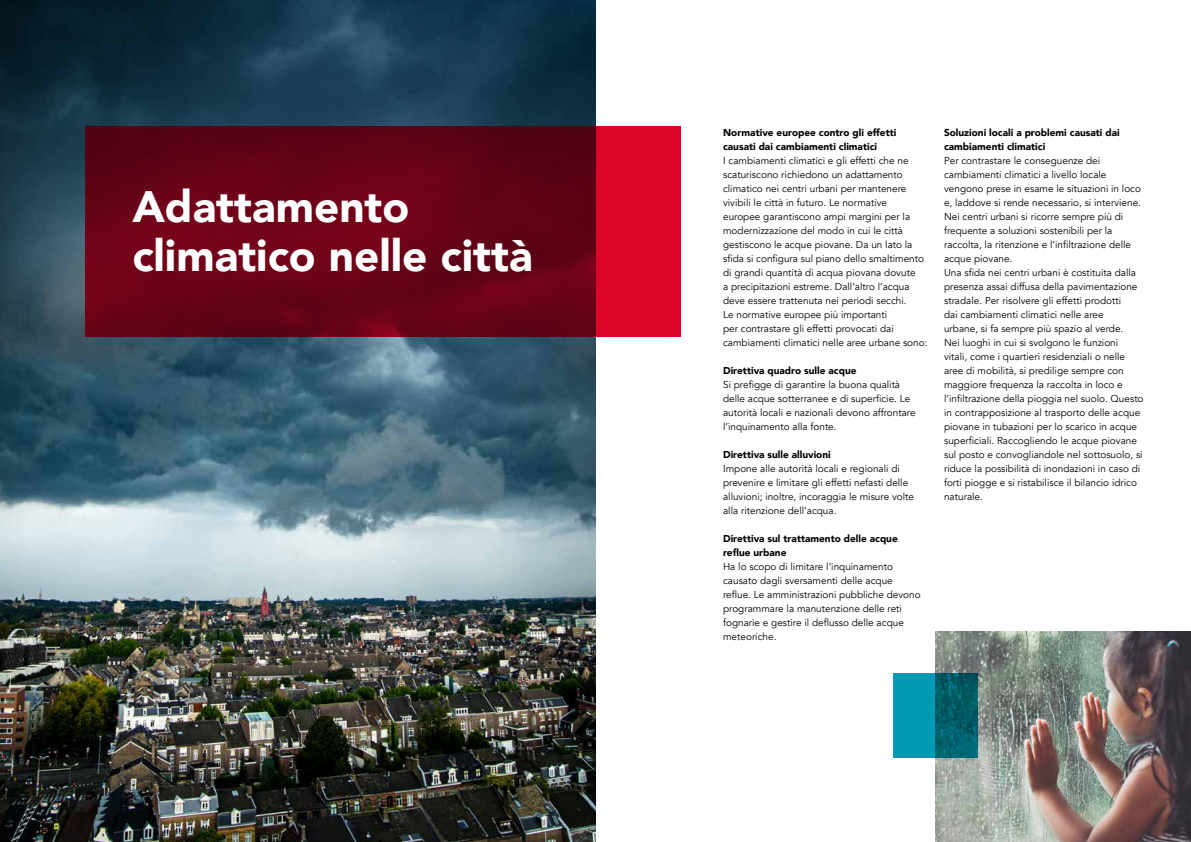
<style>
.page{position:relative;width:1191px;height:842px;background:#fff}
.page>*{position:absolute;margin:0;border:0;box-sizing:border-box;transform-origin:0 0}
.t1{font:900 44px/49px "Avenir";color:#fff}
.t2{font:10px/14px "Avenir";color:#000}
.t3{font:900 10px/14px "Avenir";color:#000}
</style>
<div class="page">
<img style="left:0;top:0;width:595px;height:842px">
<svg style="left:85px;top:127px;width:595px;height:210px;background:#750318"></svg>
<img style="left:935px;top:631px;width:256px;height:211px">
<svg style="left:893px;top:674px;width:84px;height:84px;background:#007b8d"></svg>
<h1 class="t1" style="left:132px;top:181px;width:402px">Adattamento climatico nelle città</h1>
<p class="t3" style="left:723px;top:126px;width:175px">Normative europee contro gli effetti causati dai cambiamenti climatici</p>
<p class="t2" style="left:723px;top:154px;width:206px">I cambiamenti climatici e gli effetti che ne scaturiscono richiedono un adattamento climatico nei centri urbani per mantenere vivibili le città in futuro. Le normative<br>europee garantiscono ampi margini per la modernizzazione del modo in cui le città gestiscono le acque piovane. Da un lato la sfida si configura sul piano dello smaltimento di grandi quantità di acqua piovana dovute<br>a precipitazioni estreme. Dall’altro l’acqua deve essere trattenuta nei periodi secchi.<br>Le normative europee più importanti<br>per contrastare gli effetti provocati dai cambiamenti climatici nelle aree urbane sono:</p>
<p class="t3" style="left:723px;top:364px;width:135px">Direttiva quadro sulle acque</p>
<p class="t2" style="left:723px;top:378px;width:194px">Si prefigge di garantire la buona qualità delle acque sotterranee e di superficie. Le autorità locali e nazionali devono affrontare l’inquinamento alla fonte.</p>
<p class="t3" style="left:723px;top:448px;width:109px">Direttiva sulle alluvioni</p>
<p class="t2" style="left:723px;top:462px;width:192px">Impone alle autorità locali e regionali di prevenire e limitare gli effetti nefasti delle alluvioni; inoltre, incoraggia le misure volte alla ritenzione dell’acqua.</p>
<p class="t3" style="left:723px;top:532px;width:176px">Direttiva sul trattamento delle acque reflue urbane</p>
<p class="t2" style="left:723px;top:560px;width:199px">Ha lo scopo di limitare l’inquinamento causato dagli sversamenti delle acque reflue. Le amministrazioni pubbliche devono programmare la manutenzione delle reti fognarie e gestire il deflusso delle acque meteoriche.</p>
<p class="t3" style="left:944px;top:126px;width:177px">Soluzioni locali a problemi causati dai cambiamenti climatici</p>
<p class="t2" style="left:944px;top:154px;width:201px">Per contrastare le conseguenze dei cambiamenti climatici a livello locale vengono prese in esame le situazioni in loco e, laddove si rende necessario, si interviene.<br>Nei centri urbani si ricorre sempre più di frequente a soluzioni sostenibili per la raccolta, la ritenzione e l’infiltrazione delle acque piovane.<br>Una sfida nei centri urbani è costituita dalla presenza assai diffusa della pavimentazione stradale. Per risolvere gli effetti prodotti<br>dai cambiamenti climatici nelle aree<br>urbane, si fa sempre più spazio al verde.<br>Nei luoghi in cui si svolgono le funzioni vitali, come i quartieri residenziali o nelle aree di mobilità, si predilige sempre con maggiore frequenza la raccolta in loco e l’infiltrazione della pioggia nel suolo. Questo in contrapposizione al trasporto delle acque piovane in tubazioni per lo scarico in acque superficiali. Raccogliendo le acque piovane sul posto e convogliandole nel sottosuolo, si riduce la possibilità di inondazioni in caso di forti piogge e si ristabilisce il bilancio idrico naturale.</p>
</div>
